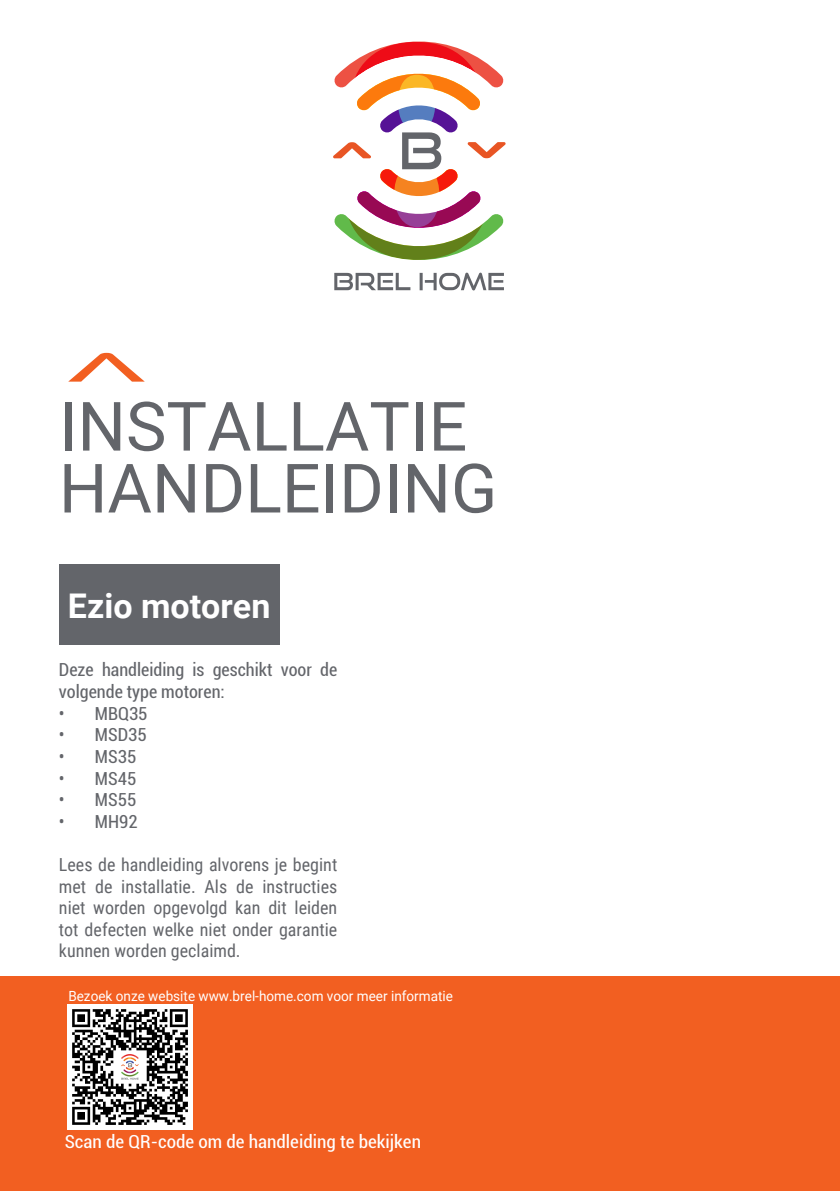
<style>
.page{position:relative;width:840px;height:1191px;background:#fff}
.page>*{position:absolute;margin:0;border:0;box-sizing:border-box;transform-origin:0 0}
.t1{font:68px/61.8px "Roboto";color:#63656a}
.t2{font:700 34px "Roboto";color:#fff}
.t3{font:18px/21.6px "Roboto Condensed";color:#63656a;text-align:justify}
.t4{font:condensed 18px/21.6px "Roboto";color:#63656a}
.t5{font:condensed 18px "Roboto";color:#fff;scale:1.06 1}
.t6{font:14px "Roboto";color:#fff}
</style>
<div class="page">
<div style="left:0;top:977px;width:839px;height:214px;background:#f25f21"></div>
<svg style="left:69px;top:353px;width:75px;height:28px"></svg>
<div style="left:59px;top:564px;width:221px;height:81px;background:#63656a"></div>
<svg style="left:333px;top:41px;width:172px;height:219px"></svg>
<svg style="left:334px;top:273px;width:76px;height:17px"></svg>
<svg style="left:419px;top:273px;width:84px;height:17px"></svg>
<img style="left:68px;top:1004px;width:124px;height:125px">
<h1 class="t1" style="left:59px;top:393px;width:440px">INSTALLATIE<br>HANDLEIDING</h1>
<h2 class="t2" style="left:68px;top:582px;width:204px">Ezio motoren</h2>
<p class="t4" style="left:59px;top:658px;width:280px">Deze handleiding is geschikt voor de volgende type motoren:</p>
<p class="t4" style="left:59px;top:702px;width:90px">• MBQ35</p>
<p class="t4" style="left:59px;top:723px;width:89px">• MSD35</p>
<p class="t4" style="left:59px;top:745px;width:79px">• MS35</p>
<p class="t4" style="left:59px;top:766px;width:79px">• MS45</p>
<p class="t4" style="left:59px;top:788px;width:79px">• MS55</p>
<p class="t4" style="left:59px;top:810px;width:80px">• MH92</p>
<p class="t3" style="left:59px;top:853px;width:280px">Lees de handleiding alvorens je begint met de installatie. Als de instructies niet worden opgevolgd kan dit leiden tot defecten welke niet onder garantie kunnen worden geclaimd.</p>
<p class="t6" style="left:68px;top:985px;width:386px">Bezoek onze website www.brel-home.com voor meer informatie</p>
<p class="t5" style="left:65px;top:1128px;width:337px">Scan de QR-code om de handleiding te bekijken</p>
</div>
